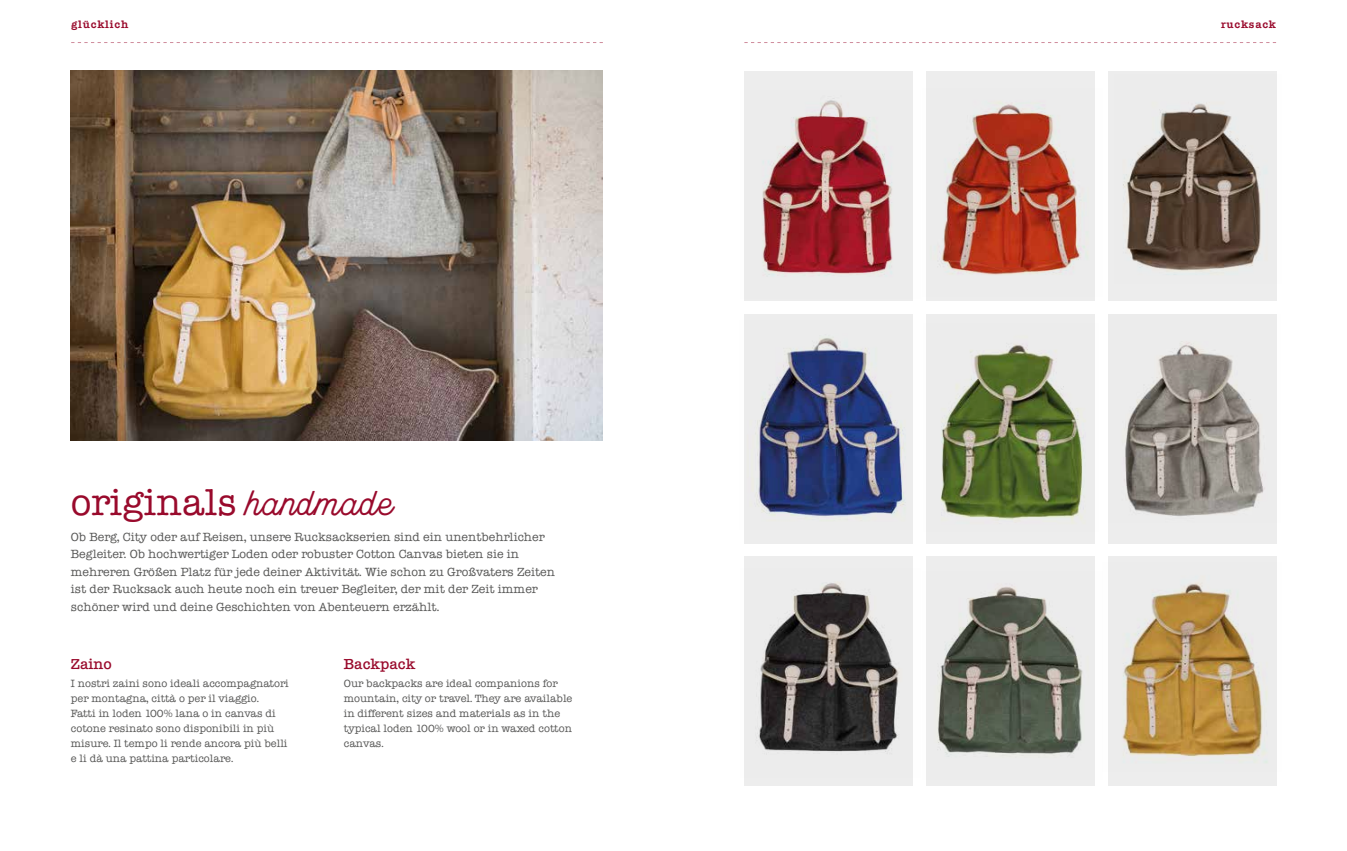
<style>
.page{position:relative;width:1347px;height:851px;background:#fff}
.page>*{position:absolute;margin:0;border:0;box-sizing:border-box;transform-origin:0 0}
.t1{font:35px "Typewriter Serial";color:#990a2c}
.t2{font:500 13.75px "Typewriter Serial";color:#990a2c}
.t3{font:11.25px/17.5px "Typewriter Serial";color:#575756}
.t4{font:10px/15px "Typewriter Serial";color:#575756}
.t5{font:700 10px "Typewriter Serial";letter-spacing:.08em;color:#990a2c}
.s1{font-family:"Local Brewery Two"}
</style>
<div class="page">
<div style="left:744px;top:71px;width:168px;height:229px;background:#ededed"></div>
<div style="left:744px;top:314px;width:168px;height:229px;background:#ededed"></div>
<div style="left:744px;top:556px;width:168px;height:229px;background:#ededed"></div>
<div style="left:926px;top:71px;width:168px;height:229px;background:#ededed"></div>
<div style="left:926px;top:314px;width:168px;height:229px;background:#ededed"></div>
<div style="left:926px;top:556px;width:168px;height:229px;background:#ededed"></div>
<div style="left:1108px;top:71px;width:168px;height:229px;background:#ededed"></div>
<div style="left:1108px;top:314px;width:168px;height:229px;background:#ededed"></div>
<div style="left:1108px;top:556px;width:168px;height:229px;background:#ededed"></div>
<img style="left:762px;top:90px;width:151px;height:209px">
<img style="left:755px;top:320px;width:158px;height:209px">
<img style="left:757px;top:568px;width:156px;height:209px">
<img style="left:939px;top:88px;width:156px;height:209px">
<img style="left:940px;top:323px;width:155px;height:208px">
<img style="left:937px;top:571px;width:158px;height:208px">
<img style="left:1123px;top:75px;width:154px;height:208px">
<img style="left:1124px;top:314px;width:153px;height:209px">
<img style="left:1122px;top:562px;width:155px;height:209px">
<img style="left:71px;top:71px;width:531px;height:370px">
<p class="t5" style="left:71px;top:19px;width:59px">glücklich</p>
<h1 class="t1" style="left:71px;top:480px;width:324px">originals <span class="s1">handmade</span></h1>
<p class="t3" style="left:71px;top:528px;width:485px">Ob Berg, City oder auf Reisen, unsere Rucksackserien sind ein unentbehrlicher Begleiter. Ob hochwertiger Loden oder robuster Cotton Canvas bieten sie in mehreren Größen Platz für jede deiner Aktivität. Wie schon zu Großvaters Zeiten ist der Rucksack auch heute noch ein treuer Begleiter, der mit der Zeit immer schöner wird und deine Geschichten von Abenteuern erzählt.</p>
<h2 class="t2" style="left:71px;top:655px;width:43px">Zaino</h2>
<p class="t4" style="left:71px;top:675px;width:219px">I nostri zaini sono ideali accompagnatori per montagna, città o per il viaggio.<br>Fatti in loden 100% lana o in canvas di cotone resinato sono disponibili in più misure. Il tempo li rende ancora più belli e li dà una pattina particolare.</p>
<h2 class="t2" style="left:344px;top:655px;width:73px">Backpack</h2>
<p class="t4" style="left:344px;top:675px;width:230px">Our backpacks are ideal companions for mountain, city or travel. They are available in different sizes and materials as in the typical loden 100% wool or in waxed cotton canvas.</p>
<p class="t5" style="left:1221px;top:19px;width:57px">rucksack</p>
</div>
